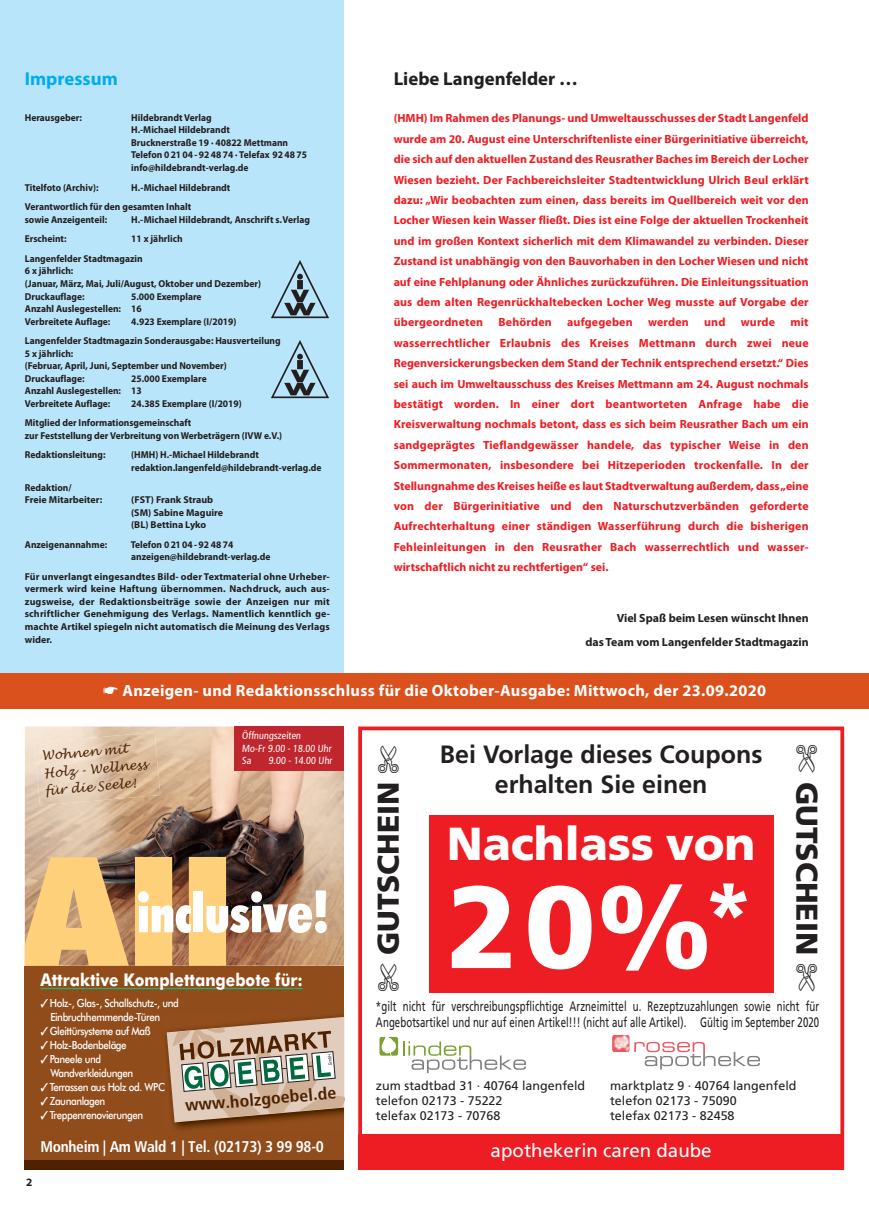
<style>
.page{position:relative;width:869px;height:1205px;background:#fff}
.page>*{position:absolute;margin:0;border:0;box-sizing:border-box;transform-origin:0 0}
.t1{font:900 116.25px "Frutiger";color:#fff}
.t2{font:52.62px "Futura BT Extra Black Condensed+T42";color:#fff;scale:.96 1}
.t3{font:900 46.25px "Frutiger";letter-spacing:-.005em;color:#fff}
.t4{font:900 30px "Frutiger";color:#231f20}
.t5{font:700 25px/30px "Frutiger";color:#231f20;text-align:center}
.t6{font:18.75px "Frutiger";color:#fff}
.t7{font:700 18.75px "Myriad Pro";color:#231f20}
.t8{font:700 18.75px "Myriad Pro";color:#00aeef}
.t9{font:17.5px "Futura BT Bold+T42";color:#fff;scale:.89 1}
.t10{font:16.88px "Frutiger 67 Bold Cn Bold Cn";color:#4e2200;scale:1.07 1}
.t11{font:700 16.25px "Myriad Pro";letter-spacing:.02em;color:#fff}
.t12{font:15.5px "Frutiger 67 Bold Cn Bold Cn";letter-spacing:-.02em;color:#fff}
.t13{font:13.75px/16.5px "Frutiger";letter-spacing:.01em;color:#231f20;scale:.7 1}
.t14{font:12.5px/15px "Frutiger";color:#231f20}
.t15{font:12.5px/17.5px "Lucida Handwrit+T42";color:#4e2200}
.t16{font:700 11.88px/20.4px "Myriad Pro";letter-spacing:.015em;color:#ee1d23;text-align:justify}
.t17{font:700 11.88px/23.5px "Myriad Pro";color:#231f20;text-align:right}
.t18{font:11.25px/14px "Futura BT Medium+T42";letter-spacing:-.04em;color:#fff;scale:.87 1}
.t19{font:condensed 10.25px/12.2px "Frutiger";color:#fff}
.t20{font:700 10px/12.5px "Myriad Pro";color:#231f20;scale:.95 1}
.t21{font:700 10px/12.5px "Myriad Pro";color:#231f20}
.s1{font-size:55.75px}
</style>
<div class="page">
<div style="left:0;top:0;width:344px;height:709px;background:#b9e5fa"></div>
<img style="left:271px;top:340px;width:58px;height:59px">
<div style="left:0;top:673px;width:868px;height:36px;background:#da511d"></div>
<img style="left:271px;top:260px;width:58px;height:59px">
<div style="left:358px;top:726px;width:485px;height:443px;border:4px solid #ee1d23"></div>
<div style="left:429px;top:815px;width:343px;height:177px;background:#ee1d23"></div>
<div style="left:358px;top:1134px;width:485px;height:35px;background:#ee1d23"></div>
<svg style="left:379px;top:1036px;width:147px;height:38px"></svg>
<svg style="left:634px;top:1041px;width:126px;height:29px"></svg>
<img style="left:612px;top:1035px;width:18px;height:17px">
<div style="left:25px;top:966px;width:319px;height:193px;background:#914c1c"></div>
<img style="left:25px;top:726px;width:319px;height:240px">
<svg style="left:25px;top:857px;width:201px;height:109px;background:#e0b46e"></svg>
<div style="left:25px;top:1159px;width:319px;height:10px;background:#4e2200"></div>
<hr style="left:40px;top:988px;width:263px;height:1px;background:#1eb26a">
<img style="left:173px;top:1015px;width:171px;height:114px">
<svg style="left:162px;top:1017px;width:182px;height:105px;background:#b49f87"></svg>
<img style="left:34px;top:732px;width:126px;height:73px">
<div style="left:235px;top:726px;width:109px;height:45px;background:#c0262d"></div>
<h3 class="t8" style="left:25px;top:72px;width:94px">Impressum</h3>
<h3 class="t7" style="left:393px;top:72px;width:185px">Liebe Langenfelder …</h3>
<p class="t16" style="left:393px;top:109px;width:416px">(HMH) Im Rahmen des Planungs- und Umweltausschusses der Stadt Langenfeld wurde am 20. August eine Unterschriftenliste einer Bürgerinitiative überreicht, die sich auf den aktuellen Zustand des Reusrather Baches im Bereich der Locher Wiesen bezieht. Der Fachbereichsleiter Stadtentwicklung Ulrich Beul erklärt dazu: „Wir beobachten zum einen, dass bereits im Quellbereich weit vor den Locher Wiesen kein Wasser fließt. Dies ist eine Folge der aktuellen Trockenheit und im großen Kontext sicherlich mit dem Klimawandel zu verbinden. Dieser Zustand ist unabhängig von den Bauvorhaben in den Locher Wiesen und nicht auf eine Fehlplanung oder Ähnliches zurückzuführen. Die Einleitungssituation aus dem alten Regenrückhaltebecken Locher Weg musste auf Vorgabe der übergeordneten</p>
<p class="t20" style="left:25px;top:112px;width:62px">Herausgeber:</p>
<p class="t20" style="left:131px;top:112px;width:186px">Hildebrandt Verlag<br>H.-Michael Hildebrandt<br>Brucknerstraße 19 · 40822 Mettmann<br>Telefon 0 21 04 - 92 48 74 · Telefax 92 48 75 info@hildebrandt-verlag.de</p>
<p class="t20" style="left:25px;top:182px;width:79px">Titelfoto (Archiv):</p>
<p class="t20" style="left:25px;top:178px;width:218px;line-height:19.6px;text-indent:106px">H.-Michael Hildebrandt<br>Verantwortlich für den gesamten Inhalt</p>
<p class="t20" style="left:25px;top:214px;width:88px">sowie Anzeigenteil:</p>
<p class="t20" style="left:131px;top:214px;width:189px">H.-Michael Hildebrandt, Anschrift s.Verlag</p>
<p class="t20" style="left:25px;top:234px;width:45px">Erscheint:</p>
<p class="t20" style="left:25px;top:230px;width:167px;line-height:19.6px;text-indent:106px">11 x jährlich<br>Langenfelder Stadtmagazin</p>
<p class="t20" style="left:25px;top:266px;width:250px">6 x jährlich:<br>(Januar, März, Mai, Juli/August, Oktober und Dezember)<br>Druckauflage:</p>
<p class="t20" style="left:25px;top:291px;width:187px;text-indent:106px">5.000 Exemplare<br>Anzahl Auslegestellen: 16<br>Verbreitete Auflage:</p>
<p class="t20" style="left:25px;top:312px;width:271px;line-height:19.6px;text-indent:106px">4.923 Exemplare (I/2019)<br>Langenfelder Stadtmagazin Sonderausgabe: Hausverteilung</p>
<p class="t20" style="left:25px;top:348px;width:214px">5 x jährlich:<br>(Februar, April, Juni, September und November)<br>Druckauflage:</p>
<p class="t16" style="left:498px;top:313px;width:55px">Behörden</p>
<p class="t16" style="left:567px;top:313px;width:67px">aufgegeben</p>
<p class="t16" style="left:647px;top:313px;width:42px">werden</p>
<p class="t16" style="left:703px;top:313px;width:23px">und</p>
<p class="t16" style="left:740px;top:313px;width:36px">wurde</p>
<p class="t16" style="left:393px;top:313px;width:416px;text-indent:396px">mit wasserrechtlicher Erlaubnis des Kreises Mettmann durch zwei neue Regenversickerungsbecken dem Stand der Technik entsprechend ersetzt.“ Dies sei auch im Umweltausschuss des Kreises Mettmann am 24. August nochmals bestätigt worden. In einer dort beantworteten Anfrage habe die Kreisverwaltung nochmals betont, dass es sich beim Reusrather Bach um ein sandgeprägtes Tieflandgewässer handele, das typischer Weise in den Sommermonaten, insbesondere bei Hitzeperioden trockenfalle. In der Stellungnahme des Kreises heiße es laut Stadtverwaltung außerdem, dass „eine von der Bürgerinitiative und den Naturschutzverbänden geforderte Aufrechterhaltung einer ständigen Wasserführung durch die bisherigen Fehleinleitungen in den Reusrather Bach wasserrechtlich und wasser - wirtschaftlich nicht zu rechtfertigen“ sei.</p>
<p class="t17" style="left:585px;top:607px;width:225px">Viel Spaß beim Lesen wünscht Ihnen<br>das Team vom Langenfelder Stadtmagazin</p>
<h3 class="t11" style="left:103px;top:684px;width:664px">☛ Anzeigen- und Redaktionsschluss für die Oktober-Ausgabe: Mittwoch, der 23.09.2020</h3>
<p class="t20" style="left:25px;top:373px;width:193px;text-indent:106px">25.000 Exemplare<br>Anzahl Auslegestellen: 13<br>Verbreitete Auflage:</p>
<p class="t20" style="left:25px;top:394px;width:230px;line-height:19.6px;text-indent:106px">24.385 Exemplare (I/2019)<br>Mitglied der Informationsgemeinschaft</p>
<p class="t20" style="left:25px;top:426px;width:272px;line-height:19.6px">zur Feststellung der Verbreitung von Werbeträgern (IVW e.V.)<br>Redaktionsleitung:</p>
<p class="t20" style="left:131px;top:450px;width:202px">(HMH) H.-Michael Hildebrandt redaktion.langenfeld@hildebrandt-verlag.de</p>
<p class="t20" style="left:25px;top:482px;width:83px">Redaktion/<br>Freie Mitarbeiter:</p>
<p class="t21" style="left:131px;top:494px;width:93px">(FST) Frank Straub (SM) Sabine Maguire (BL) Bettina Lyko</p>
<p class="t20" style="left:25px;top:539px;width:88px">Anzeigenannahme:</p>
<p class="t20" style="left:131px;top:539px;width:148px">Telefon 0 21 04 - 92 48 74 anzeigen@hildebrandt-verlag.de</p>
<p class="t21" style="left:25px;top:571px;width:307px;text-align:justify">Für unverlangt eingesandtes Bild- oder Textmaterial ohne Urheber - vermerk wird keine Haftung übernommen. Nachdruck, auch aus - zugsweise, der Redaktionsbeiträge sowie der An zeigen nur mit schriftlicher Genehmigung des Verlags. Namentlich kenntlich ge&shy;machte Artikel spiegeln nicht auto matisch die Meinung des Verlags wider.</p>
<p class="t15" style="left:41px;top:747px;width:105px;rotate:-5deg">Wohnen mit<br>Holz - Wellness für die Seele!</p>
<p class="t19" style="left:242px;top:730px;width:92px">Öffnungszeiten<br>Mo-Fr 9.00 - 18.00 Uhr<br>Sa</p>
<p class="t19" style="left:268px;top:755px;width:66px">9.00 - 14.00 Uhr</p>
<h2 class="t2" style="left:137px;top:881px;width:201px">inclusi<span class="s1">ve!</span></h2>
<h3 class="t9" style="left:40px;top:970px;width:296px">Attraktive Komplettangebote für:</h3>
<p class="t18" style="left:50px;top:996px;width:150px">Holz-, Glas-, Schallschutz-, und<br>Einbruchhemmende-Türen<br>Gleittürsysteme auf Maß<br>Holz-Bodenbeläge<br>Paneele und<br>Wandverkleidungen<br>Terrassen aus Holz od. WPC<br>Zaunanlagen<br>Treppenrenovierungen</p>
<h3 class="t10" style="left:184px;top:1097px;width:143px;rotate:-5deg">www.holzgoebel.de</h3>
<h3 class="t12" style="left:40px;top:1138px;width:285px">Monheim | Am Wald 1 | Tel. (02173) 3 99 98-0</h3>
<h3 class="t5" style="left:439px;top:741px;width:324px">Bei Vorlage dieses Coupons erhalten Sie einen</h3>
<h3 class="t3" style="left:446px;top:825px;width:310px">Nachlass von</h3>
<h1 class="t1" style="left:446px;top:881px;width:310px">20%<sup>*</sup></h1>
<h3 class="t4" style="left:376px;top:992px;width:250px;rotate:-90deg">✄ GUTSCHEIN ✄</h3>
<h3 class="t4" style="left:818px;top:744px;width:250px;rotate:90deg">✄ GUTSCHEIN ✄</h3>
<p class="t13" style="left:376px;top:999px;width:634px">*gilt nicht für verschreibungspflichtige Arzneimittel u. Rezeptzuzahlungen sowie nicht für<br>Angebotsartikel und nur auf einen Artikel!!! (nicht auf alle Artikel). Gültig im September 2020</p>
<p class="t14" style="left:376px;top:1079px;width:211px">zum stadtbad 31 · 40764 langenfeld telefon 02173 - 75222<br>telefax 02173 - 70768</p>
<p class="t14" style="left:609px;top:1079px;width:188px">marktplatz 9 · 40764 langenfeld telefon 02173 - 75090<br>telefax 02173 - 82458</p>
<h3 class="t6" style="left:490px;top:1143px;width:222px">apothekerin caren daube</h3>
</div>
